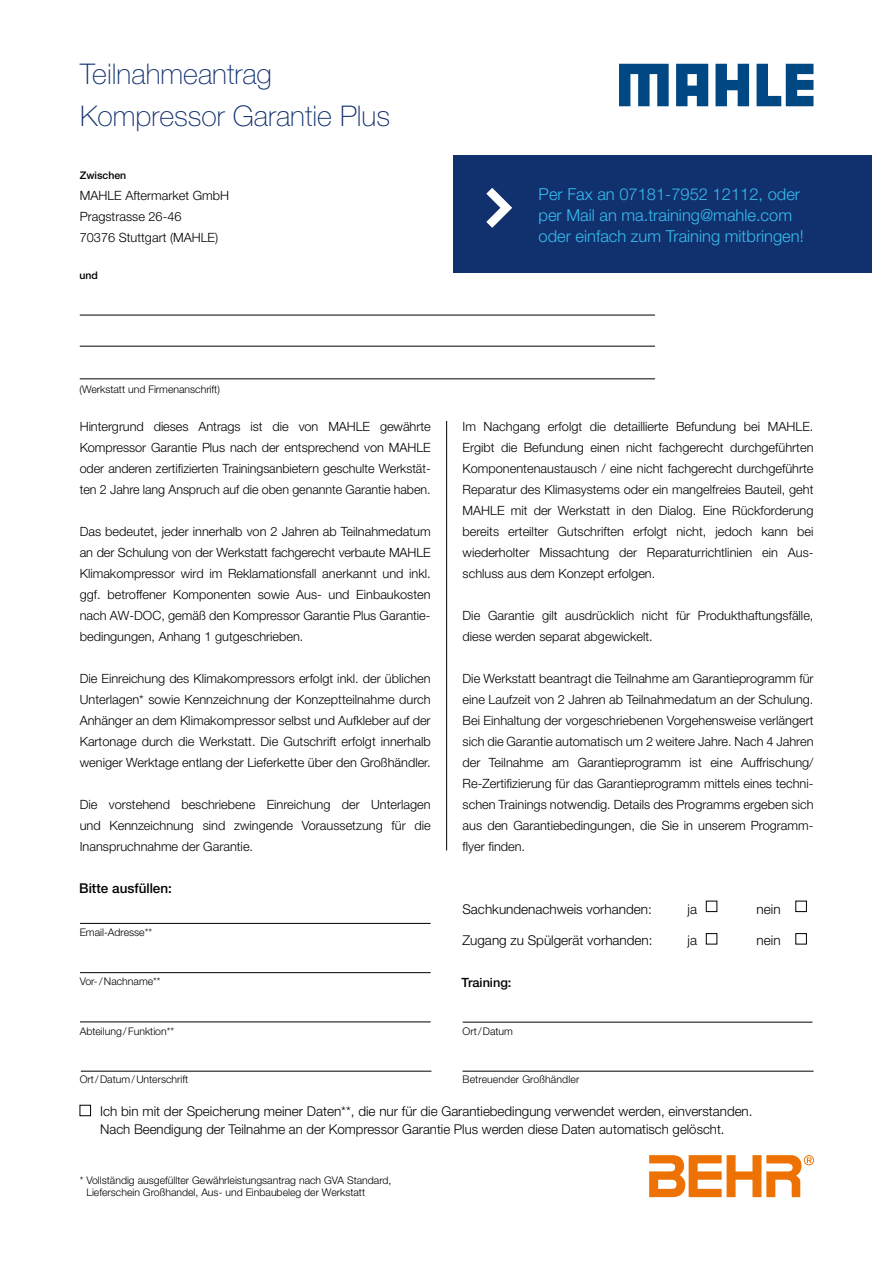
<style>
.page{position:relative;width:872px;height:1263px;background:#fff}
.page>*{position:absolute;margin:0;border:0;box-sizing:border-box;transform-origin:0 0}
.t1{font:100 28.5px/42px "Helvetica Neue LT Std";color:#11306e}
.t2{font:300 16.5px/21px "Helvetica Neue LT Std";color:#36bcee}
.t3{font:300 13.5px/18px "Helvetica Neue LT Std";color:#000}
.t4{font:500 13.5px "Helvetica Neue LT Std";color:#000}
.t5{font:300 12.75px/21px "Helvetica Neue LT Std";color:#000;text-align:justify}
.t6{font:500 12.75px "Helvetica Neue LT Std";color:#000}
.t7{font:300 10.5px/12.8px "Helvetica Neue LT Std";color:#000}
.t8{font:500 10.5px "Helvetica Neue LT Std";color:#000}
</style>
<div class="page">
<hr style="left:80px;top:315px;width:575px;height:1px;background:#000">
<hr style="left:80px;top:346px;width:575px;height:1px;background:#000">
<hr style="left:80px;top:378px;width:575px;height:1px;background:#000">
<hr style="left:80px;top:923px;width:351px;height:1px;background:#000">
<hr style="left:463px;top:1022px;width:349px;height:1px;background:#000">
<hr style="left:462px;top:1071px;width:351px;height:1px;background:#000">
<hr style="left:80px;top:972px;width:351px;height:1px;background:#000">
<hr style="left:80px;top:1021px;width:351px;height:1px;background:#000">
<hr style="left:81px;top:1071px;width:350px;height:1px;background:#000">
<hr style="left:446px;top:421px;width:1px;height:429px;background:#000">
<div style="left:453px;top:155px;width:419px;height:118px;background:#11306e"></div>
<svg style="left:486px;top:188px;width:26px;height:40px"></svg>
<div style="left:706px;top:901px;width:11px;height:11px;border:1px solid #000"></div>
<div style="left:706px;top:933px;width:11px;height:11px;border:1px solid #000"></div>
<div style="left:795px;top:901px;width:11px;height:11px;border:1px solid #000"></div>
<div style="left:80px;top:1105px;width:11px;height:11px;border:1px solid #000"></div>
<svg style="left:649px;top:1155px;width:165px;height:43px"></svg>
<svg style="left:619px;top:64px;width:49px;height:42px"></svg>
<svg style="left:715px;top:64px;width:34px;height:42px"></svg>
<svg style="left:756px;top:64px;width:57px;height:42px"></svg>
<svg style="left:676px;top:64px;width:32px;height:42px"></svg>
<h1 class="t1" style="left:80px;top:53px;width:311px">Teilnahmeantrag<br>Kompressor Garantie Plus</h1>
<p class="t8" style="left:80px;top:169px;width:48px">Zwischen</p>
<p class="t5" style="left:80px;top:184px;width:151px;text-align:left">MAHLE Aftermarket GmbH<br>Pragstrasse 26-46<br>70376 Stuttgart (MAHLE)</p>
<p class="t8" style="left:79px;top:269px;width:20px">und</p>
<p class="t2" style="left:538px;top:183px;width:266px">Per Fax an 07181-7952 12112, oder per Mail an ma.training@mahle.com oder einfach zum Training mitbringen!</p>
<p class="t7" style="left:79px;top:383px;width:142px">(Werkstatt und Firmenanschrift)</p>
<p class="t5" style="left:80px;top:415px;width:352px">Hintergrund dieses Antrags ist die von MAHLE gewährte Kompressor Garantie Plus nach der entsprechend von MAHLE oder anderen zertifizierten Trainingsanbietern geschulte Werkstät&shy;ten 2 Jahre lang Anspruch auf die oben genannte Garantie haben.</p>
<p class="t5" style="left:80px;top:520px;width:352px">Das bedeutet, jeder innerhalb von 2 Jahren ab Teilnahmedatum an der Schulung von der Werkstatt fachgerecht verbaute MAHLE Klimakompressor wird im Reklamationsfall anerkannt und inkl. ggf. betroffener Komponenten sowie Aus- und Einbaukosten nach AW-DOC, gemäß den Kompressor Garantie Plus Garantie&shy;bedingungen, Anhang 1 gutgeschrieben.</p>
<p class="t5" style="left:80px;top:667px;width:352px">Die Einreichung des Klimakompressors erfolgt inkl. der üblichen Unterlagen* sowie Kennzeichnung der Konzeptteilnahme durch Anhänger an dem Klimakompressor selbst und Aufkleber auf der Kartonage durch die Werkstatt. Die Gutschrift erfolgt innerhalb weniger Werktage entlang der Lieferkette über den Großhändler.</p>
<p class="t5" style="left:80px;top:793px;width:352px">Die vorstehend beschriebene Einreichung der Unterlagen und Kennzeichnung sind zwingende Voraussetzung für die Inanspruchnahme der Garantie.</p>
<p class="t4" style="left:79px;top:880px;width:94px">Bitte ausfüllen:</p>
<p class="t7" style="left:80px;top:926px;width:74px">Email-Adresse**</p>
<p class="t5" style="left:462px;top:415px;width:352px">Im Nachgang erfolgt die detaillierte Befundung bei MAHLE.<br>Ergibt die Befundung einen nicht fachgerecht durchgeführten Komponentenaustausch / eine nicht fachgerecht durchgeführte Reparatur des Klimasystems oder ein mangelfreies Bauteil, geht MAHLE mit der Werkstatt in den Dialog. Eine Rückforderung bereits erteilter Gutschriften erfolgt nicht, jedoch kann bei wiederholter Missachtung der Reparaturrichtlinien ein Aus&shy;schluss aus dem Konzept erfolgen.</p>
<p class="t5" style="left:462px;top:604px;width:352px">Die Garantie gilt ausdrücklich nicht für Produkthaftungsfälle, diese werden separat abgewickelt.</p>
<p class="t5" style="left:462px;top:667px;width:352px">Die Werkstatt beantragt die Teilnahme am Garantieprogramm für eine Laufzeit von 2 Jahren ab Teilnahmedatum an der Schulung.<br>Bei Einhaltung der vorgeschriebenen Vorgehensweise verlängert sich die Garantie automatisch um 2 weitere Jahre. Nach 4 Jahren der Teilnahme am Garantieprogramm ist eine Auffrischung/ Re-Zertifizierung für das Garantieprogramm mittels eines techni&shy;schen Trainings notwendig. Details des Programms ergeben sich aus den Garantiebedingungen, die Sie in unserem Programm&shy;flyer finden.</p>
<p class="t3" style="left:462px;top:899px;width:191px">Sachkundenachweis vorhanden:</p>
<p class="t3" style="left:687px;top:899px;width:11px">ja</p>
<p class="t3" style="left:756px;top:899px;width:26px">nein</p>
<p class="t3" style="left:462px;top:931px;width:192px">Zugang zu Spülgerät vorhanden:</p>
<p class="t3" style="left:687px;top:931px;width:11px">ja</p>
<p class="t3" style="left:756px;top:931px;width:26px">nein</p>
<p class="t7" style="left:80px;top:975px;width:82px">Vor- /Nachname**</p>
<p class="t6" style="left:461px;top:975px;width:51px">Training:</p>
<p class="t7" style="left:80px;top:1024px;width:96px">Abteilung/Funktion**</p>
<p class="t7" style="left:80px;top:1073px;width:110px">Ort/Datum/Unterschrift</p>
<p class="t7" style="left:462px;top:1073px;width:118px">Betreuender Großhändler</p>
<p class="t7" style="left:462px;top:1025px;width:52px">Ort/Datum</p>
<p class="t3" style="left:100px;top:1101px;width:654px">Ich bin mit der Speicherung meiner Daten**, die nur für die Garantiebedingung verwendet werden, einverstanden.<br>Nach Beendigung der Teilnahme an der Kompressor Garantie Plus werden diese Daten automatisch gelöscht.</p>
<p class="t7" style="left:86px;top:1173px;width:306px;text-indent:-7px">* Vollständig ausgefüllter Gewährleistungsantrag nach GVA Standard,<br>Lieferschein Großhandel, Aus- und Einbaubeleg der Werkstatt</p>
</div>
